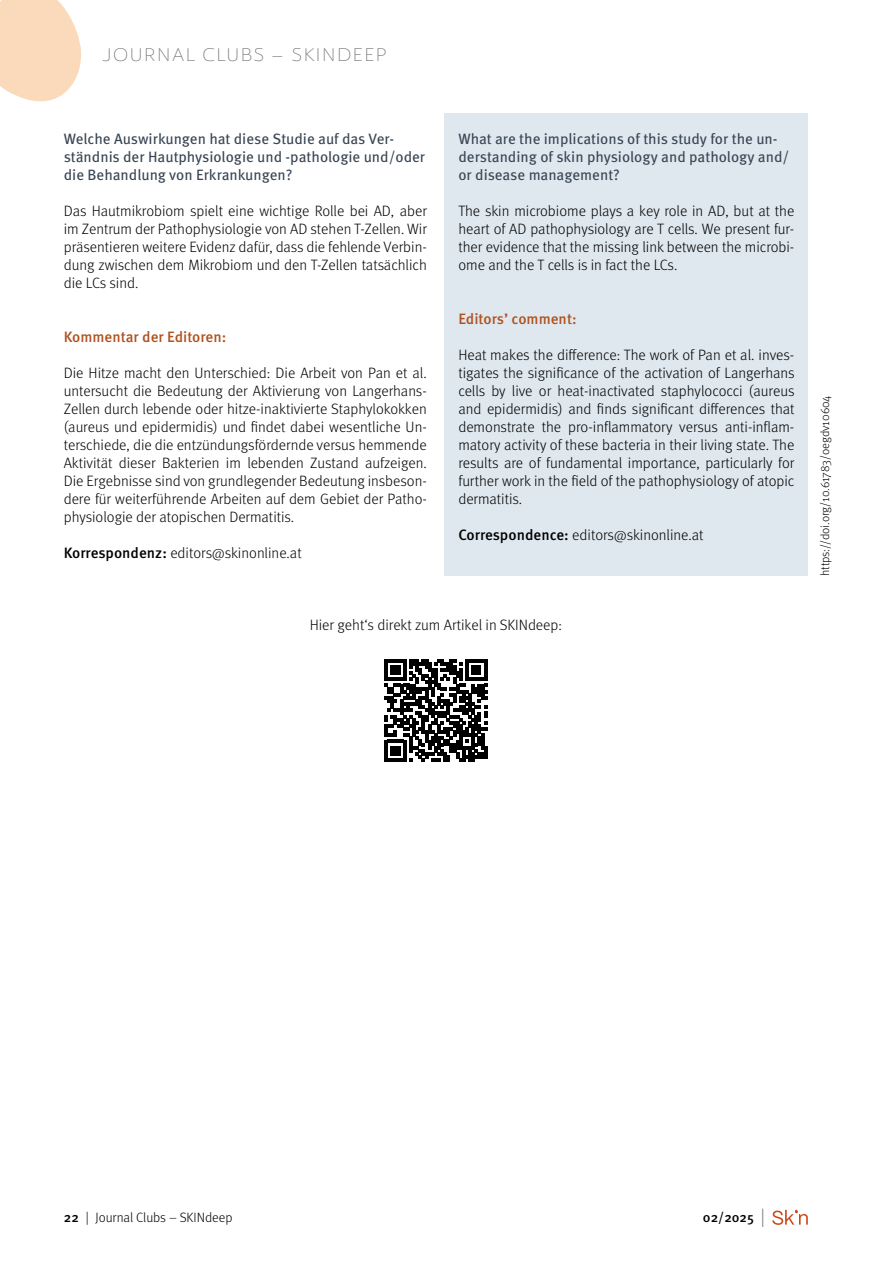
<style>
.page{position:relative;width:893px;height:1263px;background:#fff}
.page>*{position:absolute;margin:0;border:0;box-sizing:border-box;transform-origin:0 0}
.t1{font:300 expanded 18px "Ainslie Sans";letter-spacing:.05em;color:#706f6f}
.Text{font:300 15px/18px "Meta Pro";color:#000;text-align:justify}
.Text_ENG{font:300 15px/18px "Meta Pro";color:#000;text-align:justify}
.Zwischenüberschrift{font:15px/18px "Meta Pro";color:#384553}
.Überschrift{font:500 15px "Meta Pro";color:#af521f}
.t2{font:300 13.5px "Meta Pro";color:#000}
.t3{font:500 13.5px "Meta Pro";color:#000}
.t4{font:300 12px "Meta Pro";color:#000}
.s1{font-weight:500}
.s2{font-weight:300;font-size:18.9px;color:#706f6f}
</style>
<div class="page">
<svg style="left:0;top:0;width:82px;height:102px;background:#fbdfc4"></svg>
<svg style="left:772px;top:1210px;width:36px;height:15px"></svg>
<div style="left:445px;top:114px;width:363px;height:462px;background:#dfe8ef"></div>
<svg style="left:384px;top:659px;width:103px;height:103px"></svg>
<p class="t1" style="left:102px;top:44px;width:137px">JOU RNAL CLUBS</p>
<p class="t1" style="left:272px;top:44px;width:92px">– SKI NDEEP</p>
<p class="Zwischenüberschrift" style="left:64px;top:129px;width:363px">Welche Auswirkungen hat diese Studie auf das Ver&shy;ständnis der Hautphysiologie und -pathologie und/oder die Behandlung von Erkrankungen?</p>
<p class="Text" style="left:64px;top:201px;width:365px">Das Hautmikrobiom spielt eine wichtige Rolle bei AD, aber im Zentrum der Pathophysiologie von AD stehen T-Zellen. Wir präsentieren weitere Evidenz dafür, dass die fehlende Verbin&shy;dung zwischen dem Mikrobiom und den T-Zellen tatsächlich die LCs sind.</p>
<p class="Überschrift" style="left:64px;top:325px;width:164px">Kommentar der Editoren:</p>
<p class="Text" style="left:64px;top:363px;width:365px">Die Hitze macht den Unterschied: Die Arbeit von Pan et al. untersucht die Bedeutung der Aktivierung von Langerhans-Zellen durch lebende oder hitze-inaktivierte Staphylokokken (aureus und epidermidis) und findet dabei wesentliche Un&shy;terschiede, die die entzündungsfördernde versus hemmende Aktivität dieser Bakterien im lebenden Zustand aufzeigen.<br>Die Ergebnisse sind von grundlegender Bedeutung insbeson&shy;dere für weiterführende Arbeiten auf dem Gebiet der Patho&shy;physiologie der atopischen Dermatitis.</p>
<p class="Text" style="left:64px;top:543px;width:239px"><span class="s1">Korrespondenz:</span> editors@skinonline.at</p>
<p class="Zwischenüberschrift" style="left:458px;top:129px;width:332px">What are the implications of this study for the un&shy;derstanding of skin physiology and pathology and/ or disease management?</p>
<p class="Text_ENG" style="left:458px;top:201px;width:337px">The skin microbiome plays a key role in AD, but at the heart of AD pathophysiology are T cells. We present fur&shy;ther evidence that the missing link between the microbi&shy;ome and the T cells is in fact the LCs.</p>
<p class="Überschrift" style="left:458px;top:307px;width:120px">Editors’ comment:</p>
<p class="Text_ENG" style="left:458px;top:345px;width:338px">Heat makes the difference: The work of Pan et al. inves&shy;tigates the significance of the activation of Langerhans cells by live or heat-inactivated staphylococci (aureus and epidermidis) and finds significant differences that demonstrate the pro-inflammatory versus anti-inflam&shy;matory activity of these bacteria in their living state. The results are of fundamental importance, particularly for further work in the field of the pathophysiology of atopic dermatitis.</p>
<p class="Text" style="left:458px;top:525px;width:247px"><span class="s1">Correspondence:</span> editors@skinonline.at</p>
<p class="Text" style="left:310px;top:615px;width:254px">Hier geht‘s direkt zum Artikel in SKINdeep:</p>
<p class="t4" style="left:816px;top:576px;width:182px;rotate:-90deg">https://doi.org/10.61783/oegdv10604</p>
<p class="t2" style="left:64px;top:1208px;width:170px"><span class="s1">22</span> | Journal Clubs – SKINdeep</p>
<p class="t3" style="left:703px;top:1206px;width:64px">02/2025 <span class="s2">|</span></p>
</div>
